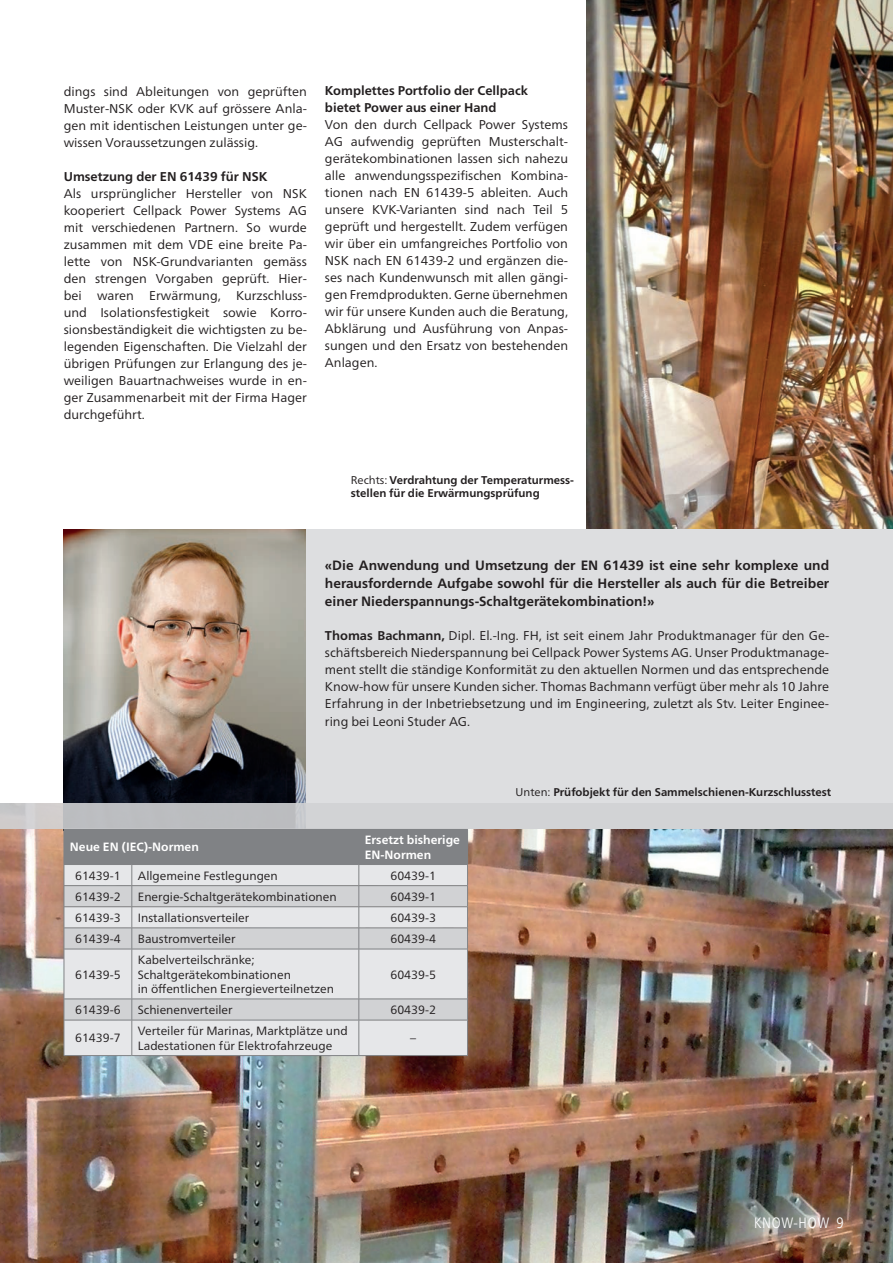
<style>
.page{position:relative;width:893px;height:1263px;background:#fff}
.page>*{position:absolute;margin:0;border:0;box-sizing:border-box;transform-origin:0 0}
.t1{font:300 condensed 15px "Frutiger Neue LTW1 G";letter-spacing:.05em;color:#fff}
.t2{font:700 13.5px/18px "Frutiger Neue LTW1 G";color:#231f20;text-align:justify}
.t3{font:12.75px/17px "Frutiger Neue LTW1 G";color:#231f20;text-align:justify}
.t4{font:700 12.75px/17px "Frutiger Neue LTW1 G";color:#231f20}
.t5{font:12px/14.4px "Frutiger Neue LTW1 G";color:#231f20}
.t6{font:700 12px/14.4px "Frutiger Neue LTW1 G";color:#fff}
.t7{font:700 11.25px/13.5px "Frutiger Neue LTW1 G";color:#231f20}
.s1{font-weight:400}
.s2{font-weight:700}
</style>
<div class="page">
<img style="left:586px;top:0;width:307px;height:529px">
<img style="left:0;top:829px;width:893px;height:434px">
<img style="left:64px;top:529px;width:243px;height:274px">
<div style="left:307px;top:529px;width:586px;height:300px;background:#dddee0"></div>
<div style="left:65px;top:1021px;width:402px;height:34px;background:#e6e7e9"></div>
<svg style="left:65px;top:950px;width:402px;height:70px;background:#dddee0"></svg>
<svg style="left:64px;top:829px;width:404px;height:120px;background:#bcbec0"></svg>
<hr style="left:64px;top:949px;width:68px;height:1px;background:#808285">
<hr style="left:64px;top:949px;width:1px;height:50px;background:#808285">
<hr style="left:132px;top:949px;width:227px;height:1px;background:#808285">
<hr style="left:132px;top:949px;width:1px;height:50px;background:#808285">
<hr style="left:359px;top:949px;width:109px;height:1px;background:#808285">
<hr style="left:359px;top:949px;width:1px;height:50px;background:#808285">
<hr style="left:467px;top:949px;width:1px;height:50px;background:#808285">
<hr style="left:64px;top:999px;width:68px;height:1px;background:#808285">
<svg style="left:64px;top:999px;width:1px;height:21px"></svg>
<hr style="left:132px;top:999px;width:227px;height:1px;background:#808285">
<svg style="left:132px;top:999px;width:1px;height:21px"></svg>
<hr style="left:359px;top:999px;width:109px;height:1px;background:#808285">
<svg style="left:359px;top:999px;width:1px;height:21px"></svg>
<svg style="left:467px;top:1000px;width:1px;height:20px"></svg>
<hr style="left:64px;top:1020px;width:68px;height:1px;background:#808285">
<hr style="left:64px;top:1020px;width:1px;height:35px;background:#808285">
<hr style="left:132px;top:1020px;width:227px;height:1px;background:#808285">
<hr style="left:132px;top:1020px;width:1px;height:35px;background:#808285">
<hr style="left:359px;top:1020px;width:109px;height:1px;background:#808285">
<hr style="left:359px;top:1020px;width:1px;height:35px;background:#808285">
<hr style="left:467px;top:1020px;width:1px;height:35px;background:#808285">
<hr style="left:64px;top:1055px;width:68px;height:1px;background:#808285">
<hr style="left:132px;top:1055px;width:227px;height:1px;background:#808285">
<hr style="left:359px;top:1055px;width:109px;height:1px;background:#808285">
<svg style="left:0;top:803px;width:893px;height:26px;fill:#d2d3d5"></svg>
<p class="t3" style="left:64px;top:82px;width:245px">dings sind Ableitungen von geprüften M uster-NS K oder KVK auf grössere Anla&shy;gen mit identischen Leistungen unter ge&shy;wissen Voraussetzungen zulässig.</p>
<p class="t4" style="left:64px;top:167px;width:188px">U msetzung der EN 61439 für NSK</p>
<p class="t3" style="left:64px;top:184px;width:245px">Als ursprünglicher Hersteller von NSK kooperiert Cellpack Power Systems AG mit verschiedenen Partnern. So wurde zusammen mit dem VDE eine breite Pa&shy;lette von NSK-Grundvarianten gemäss den strengen Vorgaben geprüft. H ier&shy;bei waren Erwärmung, Kurzschluss&shy;und I solationsfestigkeit sowie Korro&shy;sionsbeständigkeit die wichtigsten zu be&shy;legenden Eigenschaften. Die Vielzahl der übrigen Prüfungen zur Erlangung des je&shy;weiligen Bauartnachweises wurde in en&shy;ger Zusammenarbeit mit der Firma Hager durchgeführt.</p>
<p class="t4" style="left:325px;top:81px;width:205px">Komplettes Portfolio der Cellpack bietet Power aus einer Hand</p>
<p class="t3" style="left:325px;top:115px;width:245px">Von den durch Cellpack Power Systems AG aufwendig geprüften M usterschalt&shy;gerätekombinationen lassen sich nahezu alle anwendungsspezifischen Kombina&shy;tionen nach EN 61439-5 ableiten. Auch unsere KVK-Varianten sind nach Teil 5 geprüft und hergestellt. Zudem verfügen wir über ein umfangreiches Portfolio von NSK nach EN 61439-2 und ergänzen die&shy;ses nach Kundenwunsch mit allen gängi&shy;gen Fremdprodukten. Gerne übernehmen wir für unsere Kunden auch die Beratung, Abklärung und Ausführung von Anpas&shy;sungen und den Ersatz von bestehenden Anlagen.</p>
<p class="t7" style="left:351px;top:472px;width:225px"><span class="s1">Rechts:</span> Verdrahtung der Temperaturmess&shy;stellen für die Erwärmungsprüfung</p>
<p class="t2" style="left:325px;top:555px;width:506px">«Die Anwendung und U msetzung der EN 61439 ist eine sehr komplexe und herausfordernde Aufgabe sowohl für die Hersteller als auch für die Betreiber einer N iederspannungs-Schaltgerätekombination!»</p>
<p class="t3" style="left:325px;top:626px;width:506px"><span class="s2">Thomas Bachmann,</span> Dipl. El.-I ng. FH, ist seit einem Jahr Produktmanager für den Ge&shy;schäftsbereich N iederspannung bei Cellpack Power Systems AG. U nser Produktmanage&shy;ment stellt die ständige Konformität zu den aktuellen Normen und das entsprechende Know-how für unsere Kunden sicher. Thomas Bachmann verfügt über mehr als 10 Jahre Erfahrung in der I nbetriebsetzung und im Engineering, zuletzt als Stv. Leiter Enginee&shy;ring bei Leoni Studer AG.</p>
<p class="t7" style="left:516px;top:785px;width:317px"><span class="s1">U nten:</span> Prüfobjekt für den Sammelschienen-Kurzschlusstest</p>
<p class="t6" style="left:70px;top:839px;width:130px">Neue EN (IEC)-Normen</p>
<p class="t6" style="left:365px;top:832px;width:97px">Ersetzt bisherige<br>EN-Normen</p>
<p class="t5" style="left:75px;top:867px;width:47px">61439-1</p>
<p class="t5" style="left:138px;top:867px;width:141px">Allgemeine Festlegungen</p>
<p class="t5" style="left:390px;top:867px;width:47px">60439-1</p>
<p class="t5" style="left:75px;top:888px;width:47px">61439-2</p>
<p class="t5" style="left:138px;top:888px;width:200px">Energie-Schaltgerätekombinationen</p>
<p class="t5" style="left:390px;top:888px;width:47px">60439-1</p>
<p class="t5" style="left:75px;top:909px;width:47px">61439-3</p>
<p class="t5" style="left:138px;top:909px;width:113px">I nstallationsverteiler</p>
<p class="t5" style="left:390px;top:909px;width:47px">60439-3</p>
<p class="t5" style="left:75px;top:931px;width:47px">61439-4</p>
<p class="t5" style="left:138px;top:931px;width:99px">Baustromverteiler</p>
<p class="t5" style="left:390px;top:931px;width:47px">60439-4</p>
<p class="t5" style="left:75px;top:966px;width:47px">61439-5</p>
<p class="t5" style="left:138px;top:952px;width:198px">Kabelverteilschränke;<br>Schaltgerätekombinationen<br>in öffentlichen Energieverteilnetzen</p>
<p class="t5" style="left:390px;top:966px;width:47px">60439-5</p>
<p class="t5" style="left:75px;top:1002px;width:47px">61439-6</p>
<p class="t5" style="left:138px;top:1002px;width:96px">Schienenverteiler</p>
<p class="t5" style="left:390px;top:1002px;width:47px">60439-2</p>
<p class="t5" style="left:75px;top:1030px;width:47px">61439-7</p>
<p class="t5" style="left:138px;top:1023px;width:211px">Verteiler für Marinas, Marktplätze und<br>Ladestationen für Elektrofahrzeuge</p>
<p class="t5" style="left:410px;top:1030px;width:7px">–</p>
<p class="t1" style="left:754px;top:1211px;width:91px">KNOW-HOW 9</p>
</div>
